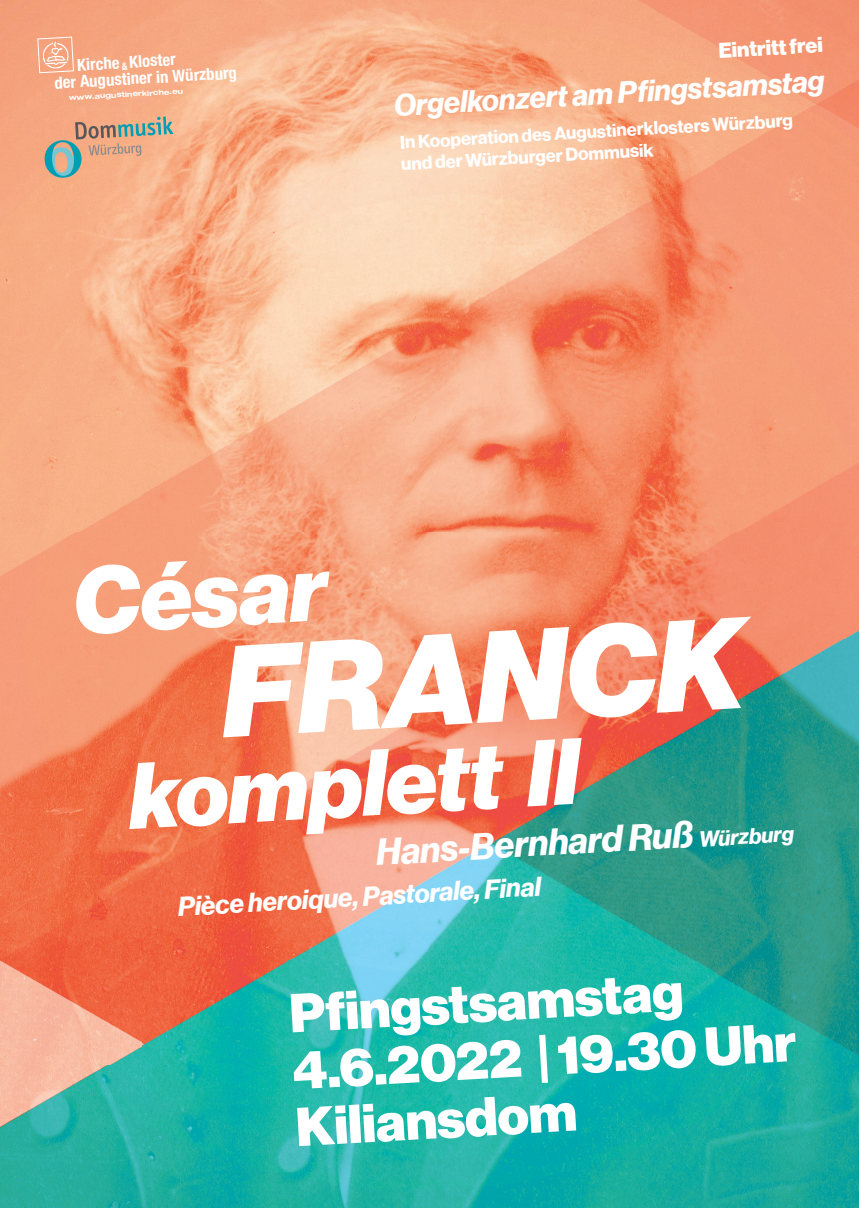
<style>
.page{position:relative;width:859px;height:1208px;background:#fff}
.page>*{position:absolute;margin:0;border:0;box-sizing:border-box;transform-origin:0 0}
.t1{font:126.7px "N Haas Grotesk DS Pro 96 Blk It";color:#fff}
.t2{font:92.6px "N Haas Grotesk DS Pro 96 Blk It";color:#fff}
.t3{font:91.4px "N Haas Grotesk DS Pro 96 Blk It";color:#fff}
.t4{font:53.4px/57.1px "N Haas Grotesk DS Pro 95 Blk";color:#fff}
.t5{font:36.5px "N Haas Grotesk DS Pro 76 Bd It";color:#fff}
.t6{font:29.8px "N Haas Grotesk DS Pro 76 Bd It";color:#fff}
.t7{font:26.5px "N Haas Grotesk DS Pro 76 Bd It";color:#fff}
.t8{font:20.8px "N Haas Grotesk DS Pro 95 Blk";color:#fff}
.t9{font:18px/22px "N Haas Grotesk DS Pro 75 Bd";color:#fff}
.t10{font:700 condensed 16.7px/16.7px "Helvetica Neue LT Std";color:#fff}
.t11{font:700 expanded 7.3px "Helvetica Neue LT Std";color:#fff}
.s1{font-size:9px}
.s2{font-size:21.7px}
</style>
<div class="page">
<img style="left:0;top:0;width:859px;height:1208px">
<svg style="left:37px;top:36px;width:38px;height:38px"></svg>
<svg style="left:44px;top:116px;width:129px;height:62px;background:#cfa98c"></svg>
<p class="t10" style="left:53px;top:57px;width:184px;text-indent:24px;rotate:-3deg">Kirche <span class="s1">&amp;</span> Kloster<br>der Augustiner in Würzburg</p>
<p class="t11" style="left:69px;top:92px;width:116px;rotate:-3deg">www.augustinerkirche.eu</p>
<p class="t8" style="left:718px;top:38px;width:106px;rotate:-3deg">Eintritt frei</p>
<h3 class="t6" style="left:393px;top:87px;width:432px;rotate:-3deg">Orgelkonzert am Pfi ngstsamstag</h3>
<p class="t9" style="left:399px;top:131px;width:395px;rotate:-3deg">In Kooperation des Augustinerklosters Würzburg und der Würzburger Dommusik</p>
<h2 class="t2" style="left:71px;top:547px;width:255px;rotate:-3deg">César</h2>
<h1 class="t1" style="left:218px;top:617px;width:525px;rotate:-3deg">FRANCK</h1>
<h3 class="t3" style="left:126px;top:742px;width:452px;rotate:-3deg">komplett II</h3>
<h3 class="t5" style="left:375px;top:830px;width:420px;rotate:-3deg">Hans-Bernhard Ruß <span class="s2">Würzburg</span></h3>
<h3 class="t7" style="left:177px;top:890px;width:365px;rotate:-3deg">Pièce heroique, Pastorale, Final</h3>
<h3 class="t4" style="left:288px;top:985px;width:506px;rotate:-3deg">Pfi ngstsamstag<br>4.6.2022 | 19.30 Uhr<br>Kiliansdom</h3>
</div>
